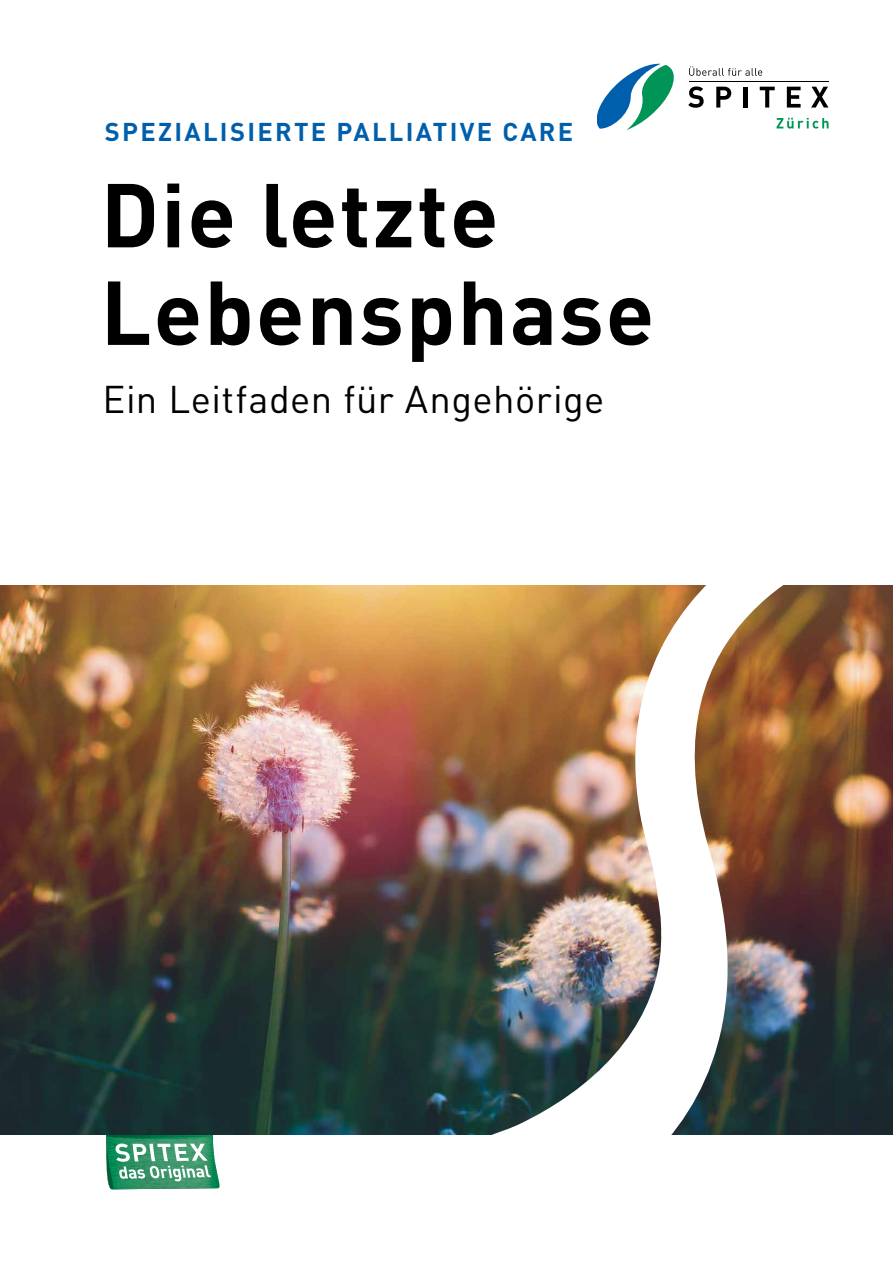
<style>
.page{position:relative;width:893px;height:1263px;background:#fff}
.page>*{position:absolute;margin:0;border:0;box-sizing:border-box;transform-origin:0 0}
.t1{font:700 89.1px/97.5px "DIN Pro";letter-spacing:.02em;color:#000}
.t2{font:38.25px "DIN Pro";letter-spacing:.01em;color:#000}
.t3{font:700 25.5px "DIN Pro";letter-spacing:.09em;color:#005fac}
</style>
<div class="page">
<svg style="left:106px;top:1135px;width:114px;height:54px"></svg>
<img style="left:0;top:585px;width:400px;height:550px">
<img style="left:400px;top:585px;width:493px;height:550px">
<svg style="left:597px;top:64px;width:77px;height:66px"></svg>
<svg style="left:777px;top:118px;width:51px;height:11px"></svg>
<svg style="left:688px;top:86px;width:16px;height:22px"></svg>
<svg style="left:716px;top:87px;width:15px;height:21px"></svg>
<div style="left:743px;top:87px;width:5px;height:21px;background:#000"></div>
<svg style="left:760px;top:87px;width:15px;height:21px"></svg>
<svg style="left:787px;top:87px;width:14px;height:21px"></svg>
<svg style="left:811px;top:87px;width:17px;height:21px"></svg>
<hr style="left:689px;top:81px;width:139px;height:1px;background:#000">
<svg style="left:689px;top:66px;width:73px;height:10px"></svg>
<p class="t3" style="left:105px;top:115px;width:470px">SPEZIALISIERTE PALLIATIVE CARE</p>
<h1 class="t1" style="left:101px;top:163px;width:555px">Die letzte<br>Lebensphase</h1>
<h2 class="t2" style="left:103px;top:373px;width:503px">Ein Leitfaden für Angehörige</h2>
</div>
